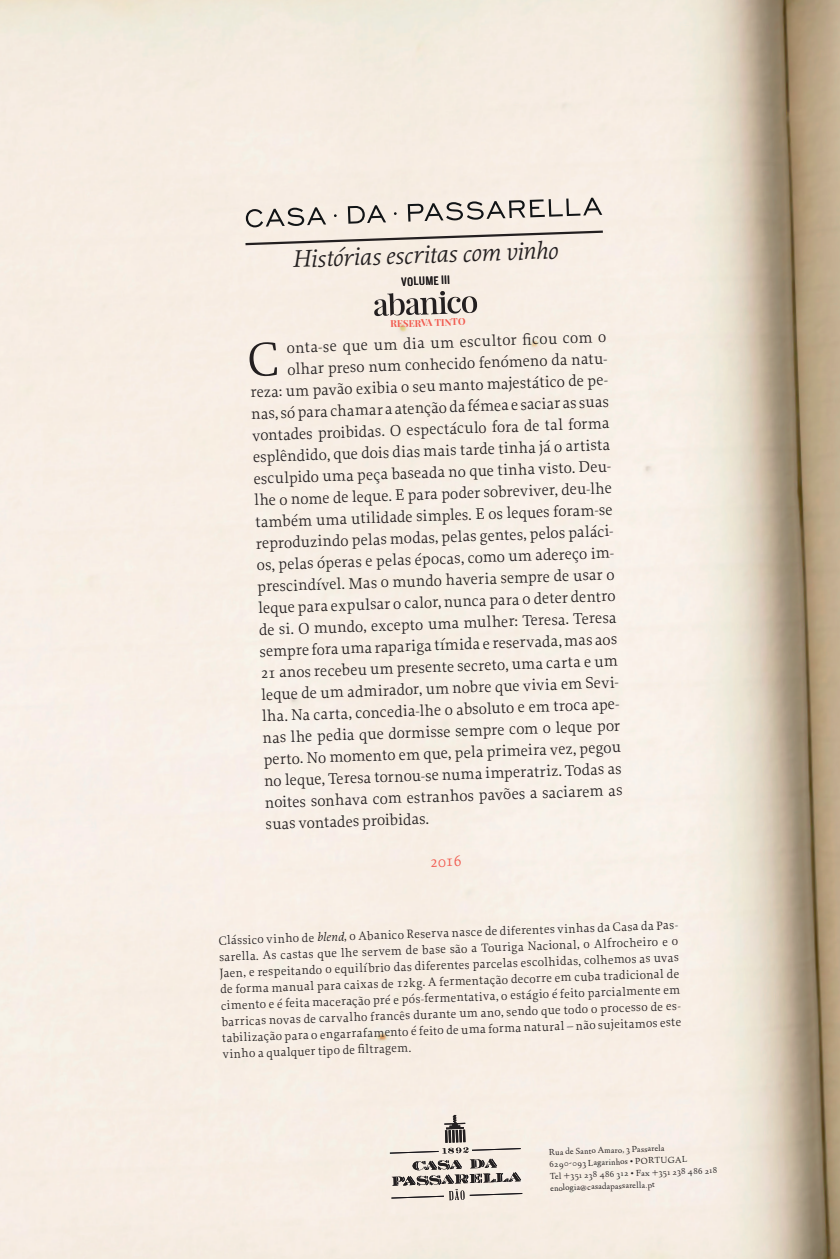
<style>
.page{position:relative;width:840px;height:1259px;background:#fff}
.page>*{position:absolute;margin:0;border:0;box-sizing:border-box;transform-origin:0 0}
.t1{font:italic 25.2px "Proforma";color:#231f20}
.t2{font:16.2px "Proforma";color:#231f20}
.t3{font:16.2px "Proforma";color:#f15a4f}
.t4{font:12.6px/16.2px "Proforma";color:#231f20}
.t5{font:12.6px "Knockout HTF29 Junior Liteweight";color:#231f20}
.t6{font:700 9.6px "Playfair Display";color:#f15a4f}
.t7{font:9px/12px "Linden Hill";color:#231f20}
.s1{font-style:italic}
</style>
<div class="page">
<img style="left:0;top:0;width:839px;height:1259px">
<svg style="left:389px;top:1115px;width:133px;height:85px;background:#d5ccc5"></svg>
<svg style="left:374px;top:291px;width:103px;height:25px;background:#b7afa8"></svg>
<svg style="left:243px;top:198px;width:362px;height:48px;background:#d8d0c8"></svg>
<svg style="left:249px;top:342px;width:28px;height:34px"></svg>
<h1 class="t1" style="left:291px;top:243px;width:267px;rotate:-2deg">Histórias escritas com vinho</h1>
<p class="t5" style="left:401px;top:275px;width:50px;rotate:-2deg">VOLUME III</p>
<p class="t6" style="left:390px;top:316px;width:77px;rotate:-2deg">RESERVA TINTO</p>
<p class="t2" style="left:286px;top:338px;width:321px;rotate:-2deg">onta-se que um dia um escultor fi cou com o</p>
<p class="t2" style="left:287px;top:359px;width:325px;rotate:-2deg">olhar preso num conhecido fenómeno da natu-</p>
<p class="t2" style="left:250px;top:382px;width:363px;rotate:-2deg">reza: um pavão exibia o seu manto majestático de pe-</p>
<p class="t2" style="left:251px;top:404px;width:359px;rotate:-2deg">nas,só para chamar a atenção da fémea e saciar assuas</p>
<p class="t2" style="left:252px;top:425px;width:359px;rotate:-2deg">vontades proibidas. O espectáculo fora de tal forma</p>
<p class="t2" style="left:252px;top:447px;width:359px;rotate:-2deg">esplêndido, que dois dias mais tarde tinha já o artista</p>
<p class="t2" style="left:253px;top:468px;width:363px;rotate:-2deg">esculpido uma peça baseada no que tinha visto. Deu-</p>
<p class="t2" style="left:254px;top:490px;width:359px;rotate:-2deg">lhe o nome de leque. E para poder sobreviver, deu-lhe</p>
<p class="t2" style="left:255px;top:512px;width:359px;rotate:-2deg">também uma utilidade simples. E os leques foram-se</p>
<p class="t2" style="left:255px;top:533px;width:363px;rotate:-2deg">reproduzindo pelas modas, pelas gentes, pelos paláci-</p>
<p class="t2" style="left:256px;top:555px;width:363px;rotate:-2deg">os, pelas óperas e pelas épocas, como um adereço im-</p>
<p class="t2" style="left:257px;top:576px;width:359px;rotate:-2deg">prescindível. Mas o mundo haveria sempre de usar o</p>
<p class="t2" style="left:258px;top:598px;width:359px;rotate:-2deg">leque para expulsar o calor, nunca para o deter dentro</p>
<p class="t2" style="left:258px;top:620px;width:359px;rotate:-2deg">de si. O mundo, excepto uma mulher: Teresa. Teresa</p>
<p class="t2" style="left:259px;top:641px;width:359px;rotate:-2deg">sempre fora uma rapariga tímida e reservada, mas aos</p>
<p class="t2" style="left:260px;top:663px;width:359px;rotate:-2deg">21 anos recebeu um presente secreto, uma carta e um</p>
<p class="t2" style="left:261px;top:684px;width:363px;rotate:-2deg">leque de um admirador, um nobre que vivia em Sevi-</p>
<p class="t2" style="left:261px;top:706px;width:363px;rotate:-2deg">lha. Na carta, concedia-lhe o absoluto e em troca ape-</p>
<p class="t2" style="left:262px;top:728px;width:359px;rotate:-2deg">nas lhe pedia que dormisse sempre com o leque por</p>
<p class="t2" style="left:263px;top:749px;width:359px;rotate:-2deg">perto. No momento em que, pela primeira vez, pegou</p>
<p class="t2" style="left:264px;top:771px;width:359px;rotate:-2deg">no leque, Teresa tornou-se numa imperatriz. Todas as</p>
<p class="t2" style="left:264px;top:792px;width:359px;rotate:-2deg">noites sonhava com estranhos pavões a saciarem as</p>
<p class="t2" style="left:265px;top:814px;width:165px;rotate:-2deg">suas vontades proibidas.</p>
<p class="t3" style="left:429px;top:851px;width:33px;rotate:-2deg">2016</p>
<p class="t4" style="left:218px;top:932px;width:464px;rotate:-2deg">Clássico vinho de <span class="s1">blend</span>, o Abanico Reserva nasce de diferentes vinhas da Casa da Pas&shy;sarella. As castas que lhe servem de base são a Touriga Nacional, o Alfrocheiro e o Jaen, e respeitando o equilíbrio das diferentes parcelas escolhidas, colhemos as uvas de forma manual para caixas de 12kg. A fermentação decorre em cuba tradicional de cimento e é feita maceração pré e pós-fermentativa, o estágio é feito parcialmente em barricas novas de carvalho francês durante um ano, sendo que todo o processo de es&shy;tabilização para o engarrafamento é feito de uma forma natural – não sujeitamos este vinho a qualquer tipo de fi ltragem.</p>
<p class="t7" style="left:548px;top:1146px;width:169px;rotate:-2deg">Rua de Santo Amaro, 3 Passarela<br>6290-093 Lagarinhos •PORTUGAL<br>Tel +351 238 486 312 •Fax +351 238 486 218 enologia@casadapassarella.pt</p>
</div>
